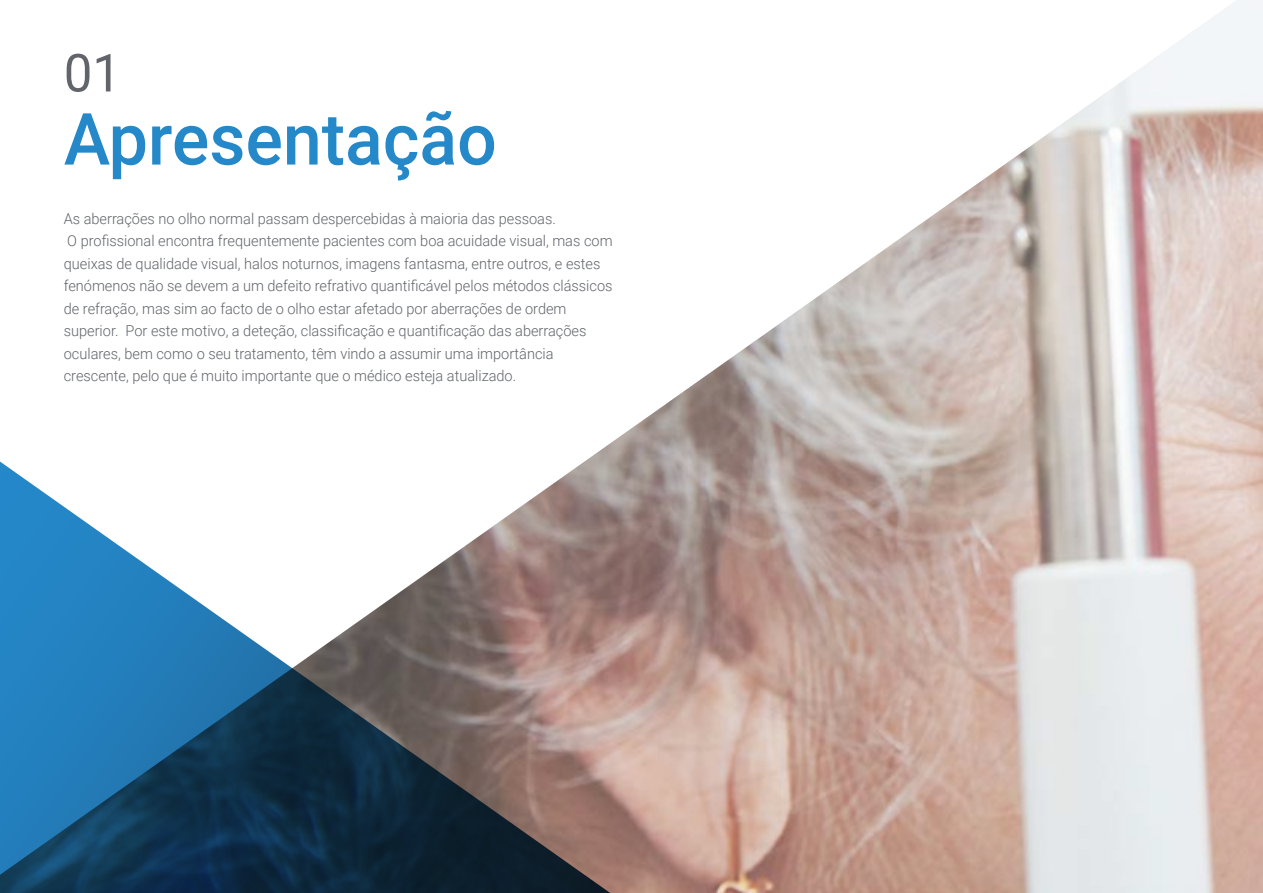
<style>
.page{position:relative;width:1263px;height:893px;background:#fff}
.page>*{position:absolute;margin:0;border:0;box-sizing:border-box;transform-origin:0 0}
.t1{font:500 72px "Roboto";color:#2488c9}
.t2{font:52.5px "Roboto";color:#61646a}
.t3{font:300 15px/22.5px "Roboto";color:#61646a}
</style>
<div class="page">
<img style="left:607px;top:0;width:656px;height:893px">
<svg style="left:0;top:446px;width:640px;height:447px"></svg>
<h2 class="t2" style="left:64px;top:36px;width:59px">01</h2>
<h1 class="t1" style="left:64px;top:89px;width:435px">Apresentação</h1>
<p class="t3" style="left:64px;top:207px;width:550px">As aberrações no olho normal passam despercebidas à maioria das pessoas.<br>O profissional encontra frequentemente pacientes com boa acuidade visual, mas com queixas de qualidade visual, halos noturnos, imagens fantasma, entre outros, e estes fenómenos não se devem a um defeito refrativo quantificável pelos métodos clássicos de refração, mas sim ao facto de o olho estar afetado por aberrações de ordem superior. Por este motivo, a deteção, classificação e quantificação das aberrações oculares, bem como o seu tratamento, têm vindo a assumir uma importância crescente, pelo que é muito importante que o médico esteja atualizado.</p>
</div>
